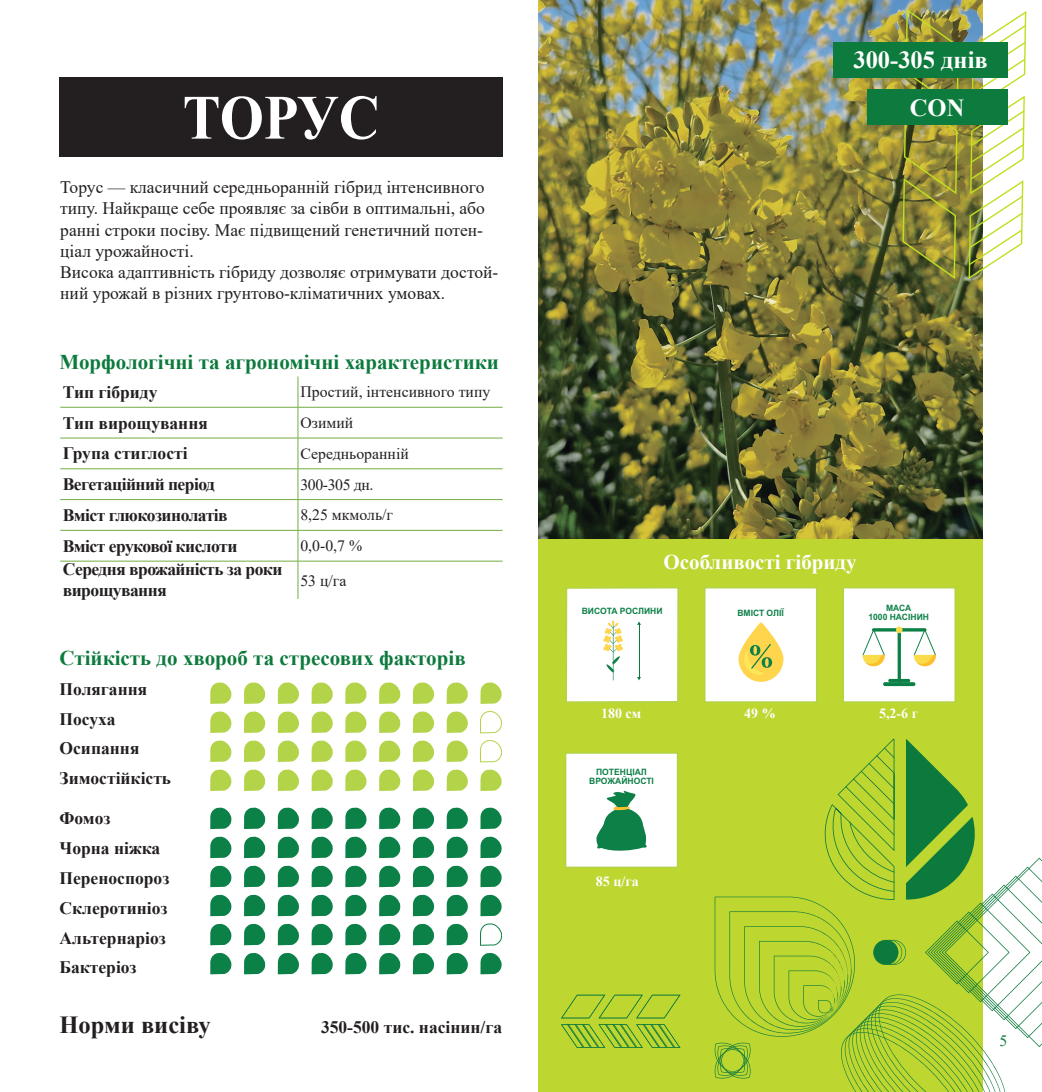
<style>
.page{position:relative;width:1042px;height:1092px;background:#fff}
.page>*{position:absolute;margin:0;border:0;box-sizing:border-box;transform-origin:0 0}
.t1{font:700 63px "Times New Roman";letter-spacing:-.005em;color:#fff;scale:.9 1}
.t2{font:700 24.5px/47.8px "Times New Roman";color:#fff}
.t3{font:700 24.5px "Times New Roman";color:#231f20}
.t4{font:700 21px "Times New Roman";color:#0c7a3d}
.t5{font:700 21px "Times New Roman";color:#fff}
.t6{font:17.5px/21px "Times New Roman";color:#231f20}
.t7{font:700 17.5px/29.8px "Times New Roman";color:#231f20}
.t8{font:700 17.5px/21px "Times New Roman";letter-spacing:-.03em;color:#231f20}
.t9{font:15.75px "Times New Roman";color:#231f20}
.t10{font:15.75px "Times New Roman";color:#0e7b3e}
.t11{font:700 14px "Times New Roman";color:#fff}
.t12{font:700 8.75px/8.8px "Arial";color:#0d8047;text-align:center}
</style>
<div class="page">
<hr style="left:298px;top:376px;width:1px;height:31px;background:#71ad43">
<hr style="left:60px;top:407px;width:238px;height:1px;background:#71ad43">
<hr style="left:60px;top:437px;width:238px;height:1px;background:#71ad43">
<hr style="left:60px;top:468px;width:238px;height:1px;background:#71ad43">
<hr style="left:60px;top:499px;width:238px;height:1px;background:#71ad43">
<hr style="left:60px;top:530px;width:238px;height:1px;background:#71ad43">
<hr style="left:60px;top:561px;width:238px;height:1px;background:#71ad43">
<hr style="left:298px;top:407px;width:1px;height:31px;background:#71ad43">
<hr style="left:298px;top:438px;width:1px;height:30px;background:#71ad43">
<hr style="left:298px;top:469px;width:1px;height:30px;background:#71ad43">
<hr style="left:298px;top:500px;width:1px;height:30px;background:#71ad43">
<hr style="left:298px;top:530px;width:1px;height:31px;background:#71ad43">
<hr style="left:298px;top:561px;width:1px;height:38px;background:#71ad43">
<hr style="left:298px;top:407px;width:204px;height:1px;background:#71ad43">
<hr style="left:298px;top:437px;width:204px;height:1px;background:#71ad43">
<hr style="left:298px;top:468px;width:204px;height:1px;background:#71ad43">
<hr style="left:298px;top:499px;width:204px;height:1px;background:#71ad43">
<hr style="left:298px;top:530px;width:204px;height:1px;background:#71ad43">
<hr style="left:298px;top:561px;width:204px;height:1px;background:#71ad43">
<svg style="left:244px;top:682px;width:22px;height:21px"></svg>
<svg style="left:278px;top:682px;width:21px;height:21px"></svg>
<svg style="left:312px;top:682px;width:21px;height:21px"></svg>
<svg style="left:345px;top:682px;width:22px;height:21px"></svg>
<svg style="left:379px;top:682px;width:22px;height:21px"></svg>
<svg style="left:413px;top:682px;width:22px;height:21px"></svg>
<svg style="left:447px;top:682px;width:21px;height:21px"></svg>
<svg style="left:480px;top:682px;width:22px;height:21px"></svg>
<svg style="left:210px;top:682px;width:22px;height:21px"></svg>
<svg style="left:244px;top:711px;width:22px;height:21px"></svg>
<svg style="left:278px;top:711px;width:21px;height:21px"></svg>
<svg style="left:312px;top:711px;width:21px;height:21px"></svg>
<svg style="left:345px;top:711px;width:22px;height:21px"></svg>
<svg style="left:379px;top:711px;width:22px;height:21px"></svg>
<svg style="left:413px;top:711px;width:22px;height:21px"></svg>
<svg style="left:447px;top:711px;width:21px;height:21px"></svg>
<svg style="left:210px;top:711px;width:22px;height:21px"></svg>
<svg style="left:244px;top:740px;width:22px;height:21px"></svg>
<svg style="left:278px;top:740px;width:21px;height:21px"></svg>
<svg style="left:312px;top:740px;width:21px;height:21px"></svg>
<svg style="left:345px;top:740px;width:22px;height:21px"></svg>
<svg style="left:379px;top:740px;width:22px;height:21px"></svg>
<svg style="left:413px;top:740px;width:22px;height:21px"></svg>
<svg style="left:447px;top:740px;width:21px;height:21px"></svg>
<svg style="left:210px;top:740px;width:22px;height:21px"></svg>
<svg style="left:244px;top:769px;width:22px;height:21px"></svg>
<svg style="left:278px;top:769px;width:21px;height:21px"></svg>
<svg style="left:312px;top:769px;width:21px;height:21px"></svg>
<svg style="left:345px;top:769px;width:22px;height:21px"></svg>
<svg style="left:379px;top:769px;width:22px;height:21px"></svg>
<svg style="left:413px;top:769px;width:22px;height:21px"></svg>
<svg style="left:447px;top:769px;width:21px;height:21px"></svg>
<svg style="left:480px;top:711px;width:22px;height:79px"></svg>
<svg style="left:210px;top:769px;width:22px;height:21px"></svg>
<svg style="left:244px;top:807px;width:22px;height:167px"></svg>
<svg style="left:278px;top:807px;width:21px;height:167px"></svg>
<svg style="left:312px;top:807px;width:21px;height:167px"></svg>
<svg style="left:345px;top:807px;width:22px;height:167px"></svg>
<svg style="left:379px;top:807px;width:22px;height:167px"></svg>
<svg style="left:413px;top:807px;width:22px;height:167px"></svg>
<svg style="left:447px;top:807px;width:21px;height:167px"></svg>
<svg style="left:480px;top:807px;width:22px;height:167px"></svg>
<svg style="left:210px;top:807px;width:22px;height:167px"></svg>
<div style="left:59px;top:78px;width:444px;height:79px;background:#231f20"></div>
<div style="left:538px;top:0;width:444px;height:1091px;background:#bed630"></div>
<div style="left:565px;top:753px;width:112px;height:114px;background:#fff"></div>
<div style="left:565px;top:752px;width:113px;height:116px;border:2px solid #b3d348"></div>
<svg style="left:596px;top:790px;width:51px;height:61px"></svg>
<div style="left:843px;top:587px;width:112px;height:115px;background:#fff"></div>
<div style="left:842px;top:587px;width:114px;height:115px;border:2px solid #b3d348"></div>
<hr style="left:872px;top:628px;width:29px;height:3px;background:#0d8047;border-radius:2px">
<hr style="left:888px;top:679px;width:22px;height:3px;background:#0d8047;border-radius:2px">
<hr style="left:883px;top:682px;width:32px;height:4px;background:#0d8047;border-radius:2px">
<svg style="left:862px;top:629px;width:23px;height:37px"></svg>
<svg style="left:897px;top:628px;width:39px;height:55px"></svg>
<div style="left:896px;top:626px;width:6px;height:7px;background:#fadb49;border-radius:50%"></div>
<div style="left:705px;top:587px;width:112px;height:115px;background:#fff"></div>
<div style="left:704px;top:587px;width:113px;height:115px;border:2px solid #b3d348"></div>
<svg style="left:738px;top:622px;width:45px;height:59px"></svg>
<div style="left:566px;top:587px;width:112px;height:115px;background:#fff"></div>
<div style="left:565px;top:587px;width:114px;height:115px;border:2px solid #b3d348"></div>
<svg style="left:603px;top:620px;width:20px;height:60px"></svg>
<hr style="left:639px;top:622px;width:1px;height:56px;background:#0c7a3d">
<svg style="left:714px;top:738px;width:328px;height:353px"></svg>
<svg style="left:561px;top:994px;width:119px;height:53px"></svg>
<img style="left:538px;top:0;width:444px;height:539px">
<svg style="left:902px;top:9px;width:57px;height:270px;background:#8f8a36"></svg>
<svg style="left:968px;top:11px;width:58px;height:268px"></svg>
<div style="left:833px;top:42px;width:174px;height:36px;background:#0e7b3e"></div>
<div style="left:867px;top:89px;width:140px;height:36px;background:#0e7b3e"></div>
<h1 class="t1" style="left:183px;top:72px;width:220px">ТОРУС</h1>
<p class="t6" style="left:60px;top:176px;width:440px">Торус — класичний середньоранній гібрид інтенсивного типу. Найкраще себе проявляє за сівби в оптимальні, або ранні строки посіву. Має підвищений генетичний потен&shy;ціал урожайності.<br>Висока адаптивність гібриду дозволяє отримувати достой&shy;ний урожай в різних грунтово-кліматичних умовах.</p>
<p class="t4" style="left:60px;top:346px;width:441px">Морфологічні та агрономічні характеристики</p>
<p class="t7" style="left:63px;top:376px;width:96px">Тип гібриду</p>
<p class="t9" style="left:300px;top:381px;width:191px">Простий, інтенсивного типу</p>
<p class="t7" style="left:63px;top:407px;width:147px">Тип вирощування</p>
<p class="t9" style="left:300px;top:411px;width:54px">Озимий</p>
<p class="t7" style="left:63px;top:438px;width:126px">Група стиглості</p>
<p class="t9" style="left:300px;top:442px;width:110px">Середньоранній</p>
<p class="t8" style="left:63px;top:473px;width:154px">Вегетаційний період</p>
<p class="t9" style="left:300px;top:473px;width:74px">300-305 дн.</p>
<p class="t8" style="left:63px;top:504px;width:166px">Вміст глюкозинолатів</p>
<p class="t9" style="left:300px;top:504px;width:94px">8,25 мкмоль/г</p>
<p class="t8" style="left:63px;top:534px;width:176px">Вміст ерукової кислоти</p>
<p class="t9" style="left:300px;top:535px;width:63px">0,0-0,7 %</p>
<p class="t8" style="left:63px;top:558px;width:221px">Середня врожайність за роки вирощування</p>
<p class="t9" style="left:300px;top:569px;width:47px">53 ц/га</p>
<p class="t4" style="left:60px;top:643px;width:408px">Стійкість до хвороб та стресових факторів</p>
<p class="t7" style="left:60px;top:673px;width:113px">Полягання<br>Посуха<br>Осипання<br>Зимостійкість</p>
<p class="t7" style="left:60px;top:803px;width:111px">Фомоз<br>Чорна ніжка<br>Переноспороз<br>Склеротиніоз<br>Альтернаріоз<br>Бактеріоз</p>
<h2 class="t3" style="left:60px;top:1006px;width:153px">Норми висіву</h2>
<p class="t7" style="left:321px;top:1011px;width:183px">350-500 тис. насінин/га</p>
<h2 class="t2" style="left:910px;top:35px;width:79px;text-indent:-57px">300-305 днів<br>CON</h2>
<p class="t5" style="left:663px;top:546px;width:195px">Особливості гібриду</p>
<p class="t12" style="left:582px;top:606px;width:82px">ВИСОТА РОСЛИНИ</p>
<p class="t12" style="left:737px;top:608px;width:48px">ВМІСТ ОЛІЇ</p>
<p class="t12" style="left:868px;top:603px;width:62px">МАСА<br>1000 НАСІНИН</p>
<p class="t11" style="left:601px;top:703px;width:42px">180 см</p>
<p class="t11" style="left:744px;top:703px;width:33px">49 %</p>
<p class="t11" style="left:879px;top:703px;width:41px">5,2-6 г</p>
<p class="t12" style="left:589px;top:767px;width:66px">ПОТЕНЦІАЛ<br>ВРОЖАЙНОСТІ</p>
<p class="t11" style="left:596px;top:871px;width:44px">85 ц/га</p>
<p class="t10" style="left:999px;top:1029px;width:9px">5</p>
</div>
